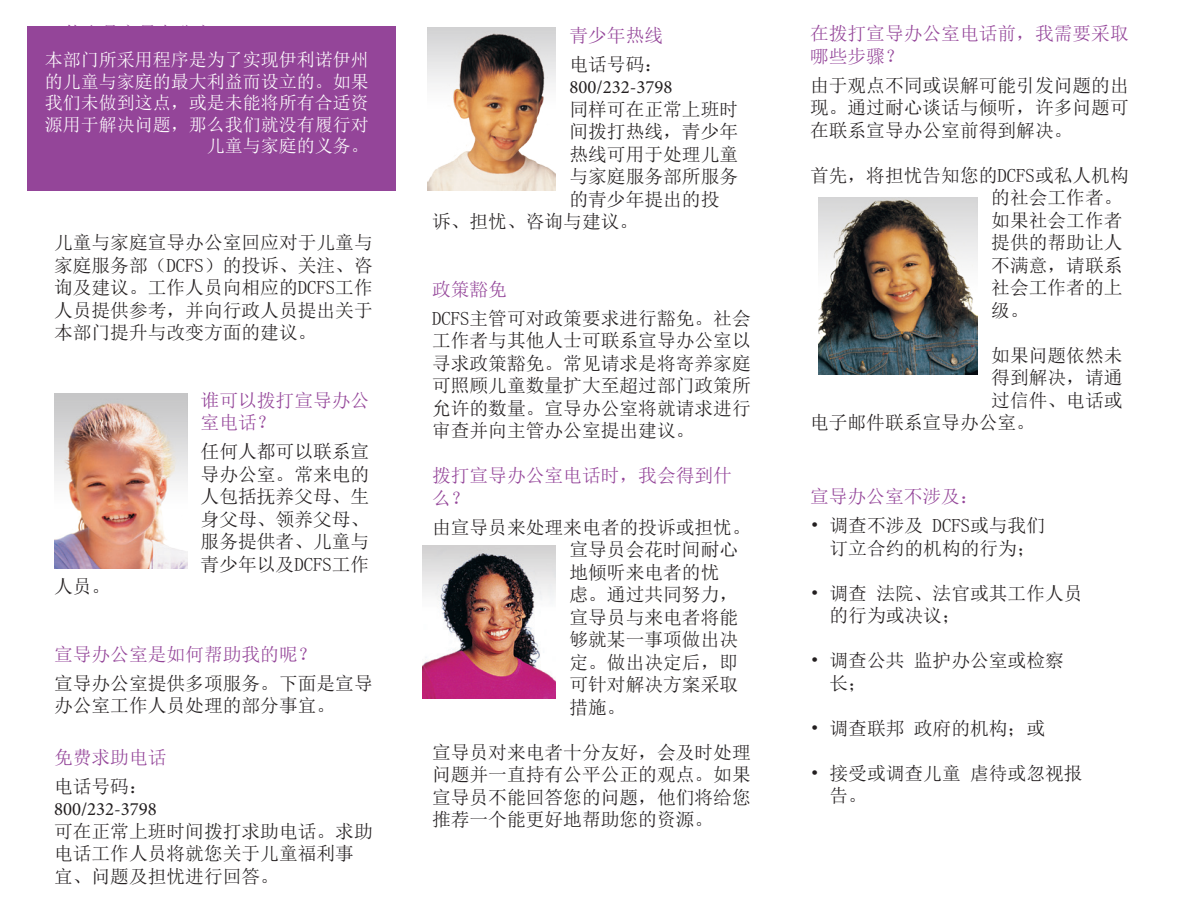
<style>
.page{position:relative;width:1188px;height:918px;background:#fff}
.page>*{position:absolute;margin:0;border:0;box-sizing:border-box;transform-origin:0 0}
.Body_text{font:18.75px/22.5px "Sim Sun";color:#231f20}
.Heading{font:18.75px/22.5px "Sim Sun";color:#944599}
.Body_text-2{font:18.75px/22.5px "Minion Pro";color:#231f20}
.Body_text-3{font:18px/21.6px "Sim Sun";color:#fff;text-align:right}
.s1{font-family:"Sim Sun"}
</style>
<div class="page">
<div style="left:28px;top:26px;width:368px;height:164px;background:#944599"></div>
<img style="left:54px;top:393px;width:133px;height:175px">
<img style="left:428px;top:27px;width:128px;height:163px">
<img style="left:819px;top:198px;width:159px;height:176px">
<img style="left:423px;top:545px;width:133px;height:154px">
<p class="Body_text-3" style="left:45px;top:49px;width:326px">本部门所采用程序是为了实现伊利诺伊州的儿童与家庭的最大利益而设立的。如果我们未做到这点，或是未能将所有合适资源用于解决问题，那么我们就没有履行对儿童与家庭的义务。</p>
<p class="Body_text" style="left:54px;top:231px;width:320px;text-align:justify">儿童与家庭宣导办公室回应对于儿童与家庭服务部（DCFS）的投诉、关注、咨询及建议。工作人员向相应的DCFS工作人员提供参考，并向行政人员提出关于本部门提升与改变方面的建议。</p>
<p class="Body_text" style="left:54px;top:575px;width:58px">人员。</p>
<p class="Heading" style="left:201px;top:389px;width:170px">谁可以拨打宣导办公室电话？</p>
<p class="Body_text" style="left:201px;top:440px;width:170px;text-align:justify">任何人都可以联系宣导办公室。常来电的人包括抚养父母、生身父母、领养父母、服务提供者、儿童与青少年以及DCFS工作</p>
<p class="Heading" style="left:54px;top:643px;width:264px">宣导办公室是如何帮助我的呢？</p>
<p class="Body_text" style="left:54px;top:672px;width:320px">宣导办公室提供多项服务。下面是宣导办公室工作人员处理的部分事宜。</p>
<p class="Heading" style="left:54px;top:746px;width:114px">免费求助电话</p>
<p class="Body_text" style="left:54px;top:775px;width:95px">电话号码：</p>
<p class="Body_text-2" style="left:54px;top:798px;width:104px">800/232-3798</p>
<p class="Body_text" style="left:54px;top:820px;width:320px">可在正常上班时间拨打求助电话。求助电话工作人员将就您关于儿童福利事宜、问题及担忧进行回答。</p>
<p class="Heading" style="left:569px;top:24px;width:95px">青少年热线</p>
<p class="Body_text-2" style="left:569px;top:54px;width:104px"><span class="s1">电话号码：<br></span>800/232-3798</p>
<p class="Body_text" style="left:569px;top:98px;width:170px">同样可在正常上班时</p>
<p class="Body_text" style="left:569px;top:120px;width:170px">间拨打热线，青少年</p>
<p class="Body_text" style="left:569px;top:143px;width:170px">热线可用于处理儿童</p>
<p class="Body_text" style="left:569px;top:165px;width:170px">与家庭服务部所服务</p>
<p class="Body_text" style="left:569px;top:188px;width:151px">的青少年提出的投</p>
<p class="Body_text" style="left:432px;top:210px;width:208px">诉、担忧、咨询与建议。</p>
<p class="Heading" style="left:432px;top:278px;width:76px">政策豁免</p>
<p class="Body_text" style="left:432px;top:307px;width:320px;text-align:justify">DCFS主管可对政策要求进行豁免。社会工作者与其他人士可联系宣导办公室以寻求政策豁免。常见请求是将寄养家庭可照顾儿童数量扩大至超过部门政策所允许的数量。宣导办公室将就请求进行审查并向主管办公室提出建议。</p>
<p class="Heading" style="left:432px;top:464px;width:301px">拨打宣导办公室电话时，我会得到什么？</p>
<p class="Body_text" style="left:569px;top:516px;width:183px;text-indent:-137px">由宣导员来处理来电者的投诉或担忧。宣导员会花时间耐心地倾听来电者的忧<br>虑。通过共同努力，宣导员与来电者将能够就某一事项做出决定。做出决定后，即可针对解决方案采取措施。</p>
<p class="Body_text" style="left:432px;top:741px;width:320px;text-align:justify">宣导员对来电者十分友好，会及时处理问题并一直持有公平公正的观点。如果宣导员不能回答您的问题，他们将给您推荐一个能更好地帮助您的资源。</p>
<p class="Heading" style="left:810px;top:22px;width:320px">在拨打宣导办公室电话前，我需要采取哪些步骤？</p>
<p class="Body_text" style="left:810px;top:74px;width:320px;text-align:justify">由于观点不同或误解可能引发问题的出现。通过耐心谈话与倾听，许多问题可在联系宣导办公室前得到解决。</p>
<p class="Body_text" style="left:991px;top:164px;width:139px;text-indent:-181px">首先，将担忧告知您的DCFS或私人机构的社会工作者。如果社会工作者提供的帮助让人不满意，请联系社会工作者的上级。</p>
<p class="Body_text" style="left:991px;top:344px;width:133px">如果问题依然未</p>
<p class="Body_text" style="left:991px;top:366px;width:133px">得到解决，请通</p>
<p class="Body_text" style="left:991px;top:389px;width:133px">过信件、电话或</p>
<p class="Body_text" style="left:810px;top:411px;width:226px">电子邮件联系宣导办公室。</p>
<p class="Heading" style="left:810px;top:485px;width:170px">宣导办公室不涉及：</p>
<p class="Body_text" style="left:810px;top:514px;width:237px;text-align:center">• 调查不涉及 DCFS或与我们订立合约的机构的行为；</p>
<p class="Body_text" style="left:830px;top:582px;width:255px;text-indent:-20px">• 调查 法院、法官或其工作人员的行为或决议；</p>
<p class="Body_text" style="left:830px;top:649px;width:236px;text-indent:-20px">• 调查公共 监护办公室或检察长；</p>
<p class="Body_text" style="left:810px;top:717px;width:237px">• 调查联邦 政府的机构；或</p>
<p class="Body_text" style="left:830px;top:762px;width:255px;text-indent:-20px">• 接受或调查儿童 虐待或忽视报告。</p>
</div>
